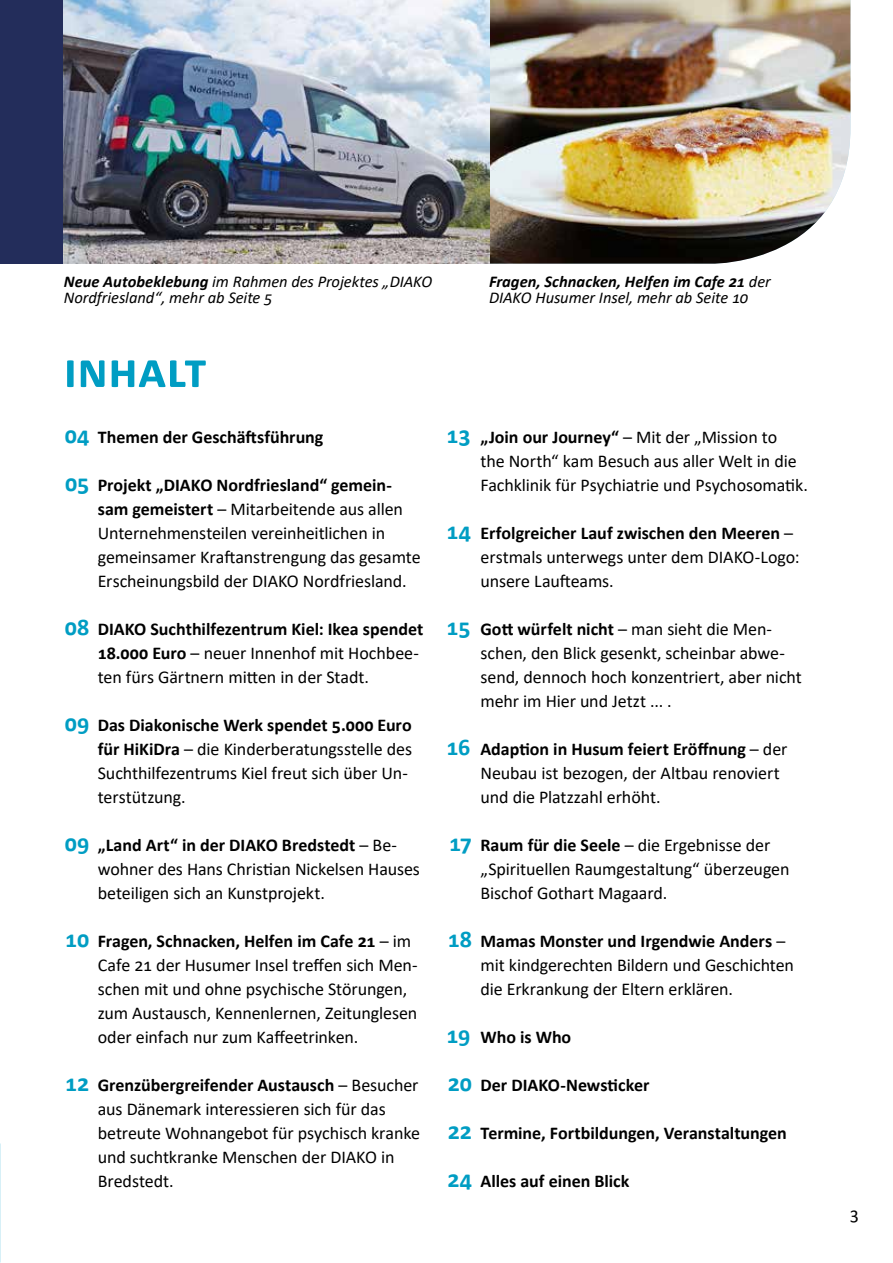
<style>
.page{position:relative;width:893px;height:1263px;background:#fff}
.page>*{position:absolute;margin:0;border:0;box-sizing:border-box;transform-origin:0 0}
.t1{font:700 51px "Calibri";letter-spacing:.01em;color:#009dc3}
.t2{font:18px/24px "Calibri";letter-spacing:-.005em;color:#000}
.t3{font:700 18px "Calibri";color:#000}
.t4{font:italic 16.5px/16.5px "Calibri";letter-spacing:-.005em;color:#000}
.s1{font-weight:700}
.s2{font-size:24px;color:#009dc3}
.s3{font-weight:700;font-size:24px;color:#009dc3}
</style>
<div class="page">
<div style="left:0;top:0;width:64px;height:264px;background:#232d5b"></div>
<img style="left:489px;top:0;width:361px;height:264px">
<img style="left:64px;top:0;width:425px;height:264px">
<p class="t4" style="left:64px;top:272px;width:370px"><span class="s1">Neue Autobeklebung</span> im Rahmen des Projektes „DIAKO<br>Nordfriesland“, mehr ab Seite 5</p>
<p class="t4" style="left:489px;top:272px;width:283px"><span class="s1">Fragen, Schnacken, Helfen im Cafe 21</span> der<br>DIAKO Husumer Insel, mehr ab Seite 10</p>
<h1 class="t1" style="left:64px;top:334px;width:144px">inhalt</h1>
<p class="t3" style="left:65px;top:424px;width:260px"><span class="s2">04</span> Themen der Geschäftsführung</p>
<p class="t2" style="left:98px;top:474px;width:324px;text-indent:-33px"><span class="s3">05</span> <span class="s1">Projekt „DIAKO Nordfriesland“ gemein&shy;sam gemeistert</span> – Mitarbeitende aus allen Unternehmensteilen vereinheitlichen in gemeinsamer Kraftanstrengung das gesamte Erscheinungsbild der DIAKO Nordfriesland.</p>
<p class="t2" style="left:98px;top:618px;width:327px;text-indent:-33px"><span class="s3">08</span> <span class="s1">DIAKO Suchthilfezentrum Kiel: Ikea spendet<br>18.000 Euro</span> – neuer Innenhof mit Hochbee&shy;ten fürs Gärtnern mitten in der Stadt.</p>
<p class="t2" style="left:98px;top:714px;width:316px;text-indent:-33px"><span class="s3">09</span> <span class="s1">Das Diakonische Werk spendet 5.000 Euro für HiKiDra</span> – die Kinderberatungsstelle des Suchthilfezentrums Kiel freut sich über Un&shy;terstützung.</p>
<p class="t2" style="left:98px;top:834px;width:324px;text-indent:-33px"><span class="s3">09</span> <span class="s1">„Land Art“ in der DIAKO Bredstedt</span> – Be&shy;wohner des Hans Christian Nickelsen Hauses beteiligen sich an Kunstprojekt.</p>
<p class="t2" style="left:98px;top:930px;width:321px;text-indent:-33px"><span class="s3">10</span> <span class="s1">Fragen, Schnacken, Helfen im Cafe 21</span> – im Cafe 21 der Husumer Insel treffen sich Men&shy;schen mit und ohne psychische Störungen, zum Austausch, Kennenlernen, Zeitunglesen oder einfach nur zum Kaffeetrinken.</p>
<p class="t2" style="left:98px;top:1074px;width:324px;text-indent:-33px"><span class="s3">12</span> <span class="s1">Grenzübergreifender Austausch</span> – Besucher aus Dänemark interessieren sich für das betreute Wohnangebot für psychisch kranke und suchtkranke Menschen der DIAKO in Bredstedt.</p>
<p class="t2" style="left:480px;top:426px;width:329px;text-indent:-34px"><span class="s3">13</span> <span class="s1">„Join our Journey“</span> – Mit der „Mission to<br>the North“ kam Besuch aus aller Welt in die<br>Fachklinik für Psychiatrie und Psychosomatik.</p>
<p class="t2" style="left:480px;top:522px;width:321px;text-indent:-34px"><span class="s3">14</span> <span class="s1">Erfolgreicher Lauf zwischen den Meeren</span> – erstmals unterwegs unter dem DIAKO-Logo: unsere Laufteams.</p>
<p class="t2" style="left:480px;top:618px;width:323px;text-indent:-34px"><span class="s3">15</span> <span class="s1">Gott würfelt nicht</span> – man sieht die Men&shy;schen, den Blick gesenkt, scheinbar abwe&shy;send, dennoch hoch konzentriert, aber nicht mehr im Hier und Jetzt ... .</p>
<p class="t2" style="left:480px;top:738px;width:308px;text-indent:-34px"><span class="s3">16</span> <span class="s1">Adaption in Husum feiert Eröffnung</span> – der<br>Neubau ist bezogen, der Altbau renoviert und die Platzzahl erhöht.</p>
<p class="t2" style="left:480px;top:834px;width:310px;text-indent:-31px"><span class="s3">17</span> <span class="s1">Raum für die Seele</span> – die Ergebnisse der „Spirituellen Raumgestaltung“ überzeugen<br>Bischof Gothart Magaard.</p>
<p class="t2" style="left:480px;top:930px;width:315px;text-indent:-33px"><span class="s3">18</span> <span class="s1">Mamas Monster und Irgendwie Anders</span> – mit kindgerechten Bildern und Geschichten die Erkrankung der Eltern erklären.</p>
<p class="t3" style="left:446px;top:1024px;width:126px"><span class="s2">19</span> Who is Who</p>
<p class="t3" style="left:448px;top:1072px;width:203px"><span class="s2">20</span> Der DIAKO-Newsticker</p>
<p class="t3" style="left:448px;top:1120px;width:341px"><span class="s2">22</span> Termine, Fortbildungen, Veranstaltungen</p>
<p class="t3" style="left:447px;top:1168px;width:184px"><span class="s2">24</span> Alles auf einen Blick</p>
<p class="t2" style="left:850px;top:1203px;width:11px">3</p>
</div>
